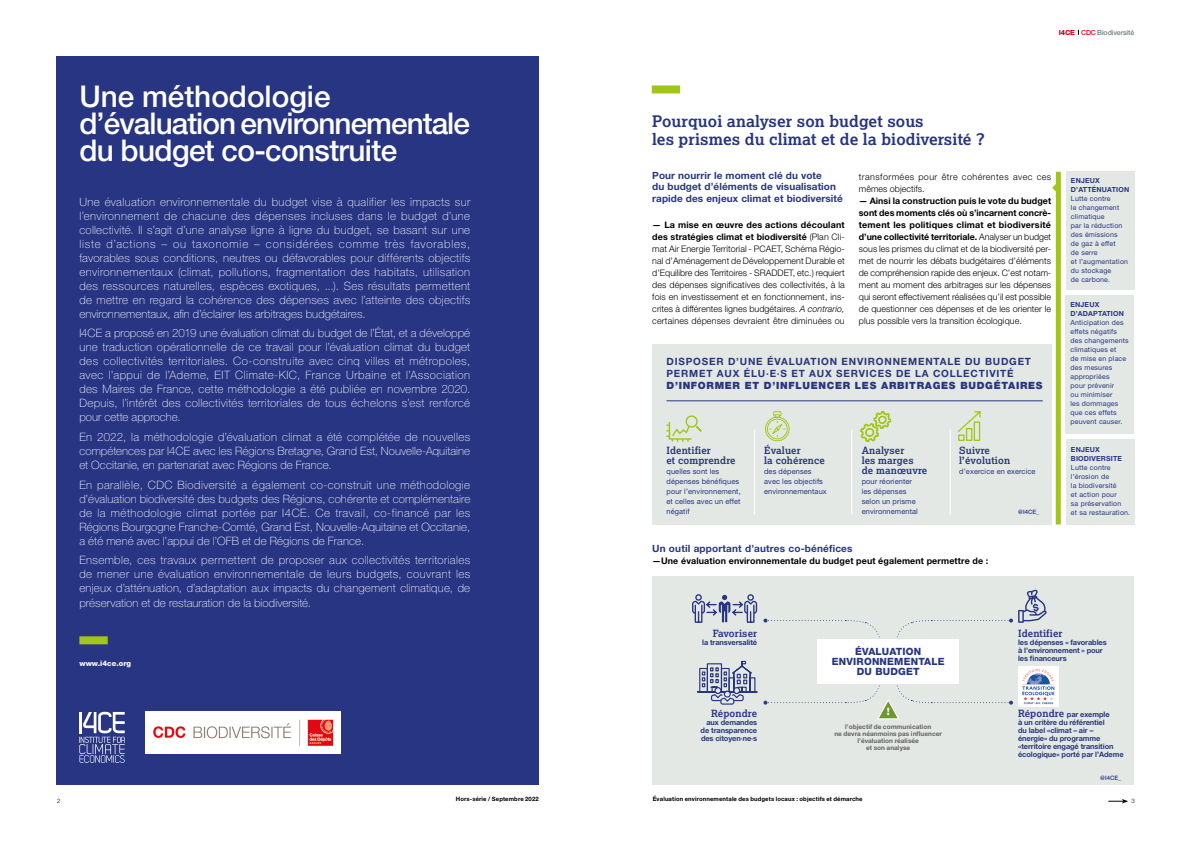
<style>
.page{position:relative;width:1191px;height:842px;background:#fff}
.page>*{position:absolute;margin:0;border:0;box-sizing:border-box;transform-origin:0 0}
.t1{font:500 30px/27px "Helvetica Neue LT Std";letter-spacing:-.02em;color:#fff}
.t2{font:700 16px/18px "Lexia Da Ma";letter-spacing:.005em;color:#283583}
.t3{font:100 11.5px/14px "Helvetica Neue LT Std";letter-spacing:.01em;color:#fff;text-align:justify}
.t4{font:800 10.2px "Helvetica Neue LT Std";color:#fff}
.t5{font:700 10px/11.5px "Helvetica Neue LT Std";letter-spacing:.015em;color:#283583}
.t6{font:700 10px/10px "Lexia Da Ma";letter-spacing:.015em;color:#283583}
.t7{font:700 10px/12px "Helvetica Neue LT Std";letter-spacing:.08em;color:#283583}
.t8{font:900 10px "Helvetica Neue LT Std";letter-spacing:.07em;color:#283583}
.t9{font:800 10px/10px "Helvetica Neue LT Std";letter-spacing:.02em;color:#283583;text-align:center}
.t10{font:300 9px/12px "Helvetica Neue LT Std";letter-spacing:.015em;color:#000;text-align:justify}
.t11{font:700 9px "Helvetica Neue LT Std";letter-spacing:.015em;color:#000}
.t12{font:300 9px/12px "Helvetica Neue LT Std";letter-spacing:.045em;color:#000}
.t13{font:700 7.5px/8px "Helvetica Neue LT Std";letter-spacing:-.01em;color:#283583}
.t14{font:7.5px/10px "Helvetica Neue LT Std";letter-spacing:.015em;color:#283583}
.t15{font:800 7.5px "Helvetica Neue LT Std";letter-spacing:.005em;color:#fff}
.t16{font:7px/9px "Helvetica Neue LT Std";letter-spacing:.025em;color:#283583}
.t17{font:700 7px/9px "Helvetica Neue LT Std";letter-spacing:.025em;color:#283583}
.t18{font:500 7px "Helvetica Neue LT Std";letter-spacing:-.01em;color:#72787a}
.t19{font:700 6.5px/7px "Helvetica Neue LT Std";letter-spacing:.005em;color:#646363;text-align:center}
.t20{font:700 6px "Helvetica Neue LT Std";letter-spacing:.02em;color:#000}
.t21{font:500 6px "Helvetica Neue LT Std";color:#283583}
.t22{font:300 6px "Helvetica Neue LT Std";color:#000}
.s1{font-weight:800;color:#e30613}
.s2{font-weight:800;color:#3c3c3b}
.s3{color:#e30613}
.s4{font-weight:700}
.s5{font-style:italic}
.s6{font-family:"Lexia Da Ma";font-size:10px}
</style>
<div class="page">
<svg style="left:1108px;top:799px;width:20px;height:4px"></svg>
<div style="left:57px;top:57px;width:482px;height:728px;background:#283583"></div>
<div style="left:79px;top:636px;width:29px;height:8px;background:#a2c617"></div>
<svg style="left:79px;top:712px;width:46px;height:51px"></svg>
<div style="left:651px;top:85px;width:29px;height:8px;background:#a2c617"></div>
<div style="left:1065px;top:172px;width:69px;height:118px;background:#e4e8e4"></div>
<div style="left:1065px;top:295px;width:69px;height:138px;background:#e4e8e4"></div>
<div style="left:1065px;top:439px;width:69px;height:86px;background:#e4e8e4"></div>
<div style="left:1055px;top:172px;width:5px;height:352px;background:#a2c617"></div>
<svg style="left:1052px;top:183px;width:9px;height:9px"></svg>
<div style="left:652px;top:345px;width:399px;height:180px;background:#e4e8e4"></div>
<hr style="left:666px;top:401px;width:376px;height:1px;background:#283583">
<svg style="left:958px;top:411px;width:23px;height:30px"></svg>
<svg style="left:666px;top:415px;width:36px;height:27px"></svg>
<svg style="left:860px;top:411px;width:31px;height:31px"></svg>
<svg style="left:765px;top:411px;width:24px;height:30px"></svg>
<hr style="left:754px;top:429px;width:1px;height:86px;background:#fff">
<hr style="left:851px;top:429px;width:1px;height:86px;background:#fff">
<hr style="left:949px;top:429px;width:1px;height:86px;background:#fff">
<div style="left:652px;top:576px;width:482px;height:209px;background:#e4e8e4"></div>
<svg style="left:692px;top:590px;width:354px;height:129px"></svg>
<img style="left:1018px;top:666px;width:40px;height:41px">
<img style="left:146px;top:711px;width:195px;height:42px">
<h1 class="t1" style="left:79px;top:82px;width:392px">Une méthodologie d’évaluation environnementale du budget co-construite</h1>
<p class="t3" style="left:79px;top:194px;width:392px">Une évaluation environnementale du budget vise à qualifier les impacts sur l’environnement de chacune des dépenses incluses dans le budget d’une collectivité. Il s’agit d’une analyse ligne à ligne du budget, se basant sur une liste d’actions – ou taxonomie – considérées comme très favorables, favorables sous conditions, neutres ou défavorables pour différents objectifs environnementaux (climat, pollutions, fragmentation des habitats, utilisation des ressources naturelles, espèces exotiques, ...). Ses résultats permettent de mettre en regard la cohérence des dépenses avec l’atteinte des objectifs environnementaux, afin d’éclairer les arbitrages budgétaires.</p>
<p class="t3" style="left:79px;top:326px;width:392px">I4CE a proposé en 2019 une évaluation climat du budget de l’État, et a développé une traduction opérationnelle de ce travail pour l’évaluation climat du budget des collectivités territoriales. Co-construite avec cinq villes et métropoles, avec l’appui de l’Ademe, EIT Climate-KIC, France Urbaine et l’Association des Maires de France, cette méthodologie a été publiée en novembre 2020.<br>Depuis, l’intérêt des collectivités territoriales de tous échelons s’est renforcé pour cette approche.</p>
<p class="t3" style="left:79px;top:430px;width:392px">En 2022, la méthodologie d’évaluation climat a été complétée de nouvelles compétences par I4CE avec les Régions Bretagne, Grand Est, Nouvelle-Aquitaine et Occitanie, en partenariat avec Régions de France.</p>
<p class="t3" style="left:79px;top:477px;width:392px">En parallèle, CDC Biodiversité a également co-construit une méthodologie d’évaluation biodiversité des budgets des Régions, cohérente et complémentaire de la méthodologie climat portée par I4CE. Ce travail, co-financé par les Régions Bourgogne Franche-Comté, Grand Est, Nouvelle-Aquitaine et Occitanie, a été mené avec l’appui de l’OFB et de Régions de France.</p>
<p class="t3" style="left:79px;top:553px;width:392px;line-height:14.3px">Ensemble, ces travaux permettent de proposer aux collectivités territoriales de mener une évaluation environnementale de leurs budgets, couvrant les enjeux d’atténuation, d’adaptation aux impacts du changement climatique, de préservation et de restauration de la biodiversité.</p>
<p class="t15" style="left:79px;top:658px;width:53px">www.i4ce.org</p>
<p class="t18" style="left:1058px;top:28px;width:77px"><span class="s1">I</span><span class="s2">4</span><span class="s1">CE</span> <span class="s3">CDC</span> Biodiversité</p>
<h2 class="t2" style="left:652px;top:112px;width:334px">Pourquoi analyser son budget sous<br>les prismes du climat et de la biodiversité ?</h2>
<p class="t5" style="left:652px;top:169px;width:192px">Pour nourrir le moment clé du vote<br>du budget d’éléments de visualisation rapide des enjeux climat et biodiversité</p>
<p class="t10" style="left:652px;top:219px;width:194px"><span class="s4">— La mise en œuvre des actions découlant des stratégies climat et biodiversité</span> (Plan Cli&shy;mat Air Energie Territorial - PCAET, Schéma Régio&shy;nal d’Aménagement de Développement Durable et d’Equilibre des Territoires - SRADDET, etc.) requiert des dépenses significatives des collectivités, à la fois en investissement et en fonctionnement, ins&shy;crites à différentes lignes budgétaires. <span class="s5">A contrario, </span>certaines dépenses devraient être diminuées ou</p>
<p class="t12" style="left:859px;top:171px;width:194px">transformées pour être cohérentes avec ces mêmes objectifs.</p>
<p class="t10" style="left:859px;top:195px;width:194px"><span class="s4">— Ainsi la construction puis le vote du budget sont des moments clés où s’incarnent concrè&shy;tement les politiques climat et biodiversité d’une collectivité territoriale.</span> Analyser un budget sous les prismes du climat et de la biodiversité per&shy;met de nourrir les débats budgétaires d’éléments de compréhension rapide des enjeux. C’est notam&shy;ment au moment des arbitrages sur les dépenses qui seront effectivement réalisées qu’il est possible de questionner ces dépenses et de les orienter le plus possible vers la transition écologique.</p>
<p class="t7" style="left:666px;top:356px;width:366px">DISPOSER D’UNE ÉVALUATION ENVIRONNEMENTALE DU BUDGET<br>PERMET AUX ÉLU·E·S ET AUX SERVICES DE LA COLLECTIVITÉ</p>
<p class="t8" style="left:666px;top:380px;width:377px">D’INFORMER ET D’INFLUENCER LES ARBITRAGES BUDGÉTAIRES</p>
<p class="t6" style="left:666px;top:446px;width:71px">Identifier<br>et comprendre</p>
<p class="t14" style="left:666px;top:467px;width:76px">quelles sont les dépenses bénéfiques pour l’environnement, et celles avec un effet négatif</p>
<p class="t6" style="left:764px;top:446px;width:62px">Évaluer<br>la cohérence</p>
<p class="t14" style="left:764px;top:467px;width:64px">des dépenses avec les objectifs environnementaux</p>
<p class="t6" style="left:861px;top:446px;width:67px">Analyser<br>les marges de manœuvre</p>
<p class="t14" style="left:861px;top:477px;width:58px">pour réorienter les dépenses selon un prisme environnemental</p>
<p class="t6" style="left:959px;top:446px;width:52px">Suivre l’évolution</p>
<p class="t14" style="left:959px;top:467px;width:78px">d’exercice en exercice</p>
<p class="t21" style="left:1018px;top:508px;width:22px">@I4CE_</p>
<p class="t5" style="left:652px;top:542px;width:202px">Un outil apportant d’autres co-bénéfices</p>
<p class="t11" style="left:652px;top:555px;width:338px">—Une évaluation environnementale du budget peut également permettre de :</p>
<p class="t17" style="left:1071px;top:176px;width:60px">ENJEUX<br>D’ATTÉNUATION</p>
<p class="t16" style="left:1071px;top:194px;width:59px">Lutte contre<br>le changement climatique<br>par la réduction des émissions<br>de gaz à effet<br>de serre<br>et l’augmentation du stockage<br>de carbone.</p>
<p class="t17" style="left:1070px;top:300px;width:55px">ENJEUX<br>D’ADAPTATION</p>
<p class="t16" style="left:1070px;top:318px;width:60px">Anticipation des effets négatifs des changements climatiques et<br>de mise en place des mesures appropriées<br>pour prévenir<br>ou minimiser<br>les dommages que ces effets peuvent causer.</p>
<p class="t17" style="left:1071px;top:445px;width:53px">ENJEUX<br>BIODIVERSITE</p>
<p class="t16" style="left:1071px;top:463px;width:61px">Lutte contre l’érosion de<br>la biodiversité<br>et action pour<br>sa préservation<br>et sa restauration.</p>
<p class="t6" style="left:712px;top:628px;width:46px">Favoriser</p>
<p class="t13" style="left:702px;top:638px;width:56px">la transversalité</p>
<p class="t9" style="left:832px;top:646px;width:114px">ÉVALUATION<br>ENVIRONNEMENTALE<br>DU BUDGET</p>
<p class="t6" style="left:1018px;top:628px;width:46px">Identifier</p>
<p class="t13" style="left:1018px;top:638px;width:90px">les dépenses « favorables à l’environnement » pour les financeurs</p>
<p class="t4" style="left:886px;top:706px;width:5px">!</p>
<p class="t6" style="left:711px;top:709px;width:47px">Répondre</p>
<p class="t13" style="left:700px;top:718px;width:58px;text-align:justify;text-indent:6px">aux demandes de transparence des citoyen·ne·s</p>
<p class="t13" style="left:1018px;top:710px;width:107px"><span class="s6">Répondre</span> par exemple<br>à un critère du référentiel<br>du label «climat – air – énergie» du programme «territoire engagé transition écologique» porté par l’Ademe</p>
<p class="t21" style="left:1100px;top:774px;width:22px">@I4CE_</p>
<p class="t19" style="left:834px;top:723px;width:109px">l’objectif de communication<br>ne devra néanmoins pas influencer l’évaluation réalisée<br>et son analyse</p>
<p class="t22" style="left:57px;top:797px;width:5px">2</p>
<p class="t20" style="left:456px;top:795px;width:84px">Hors-série / Septembre 2022</p>
<p class="t20" style="left:652px;top:795px;width:211px">Évaluation environnementale des budgets locaux : objectifs et démarche</p>
<p class="t22" style="left:1131px;top:797px;width:5px">3</p>
</div>
